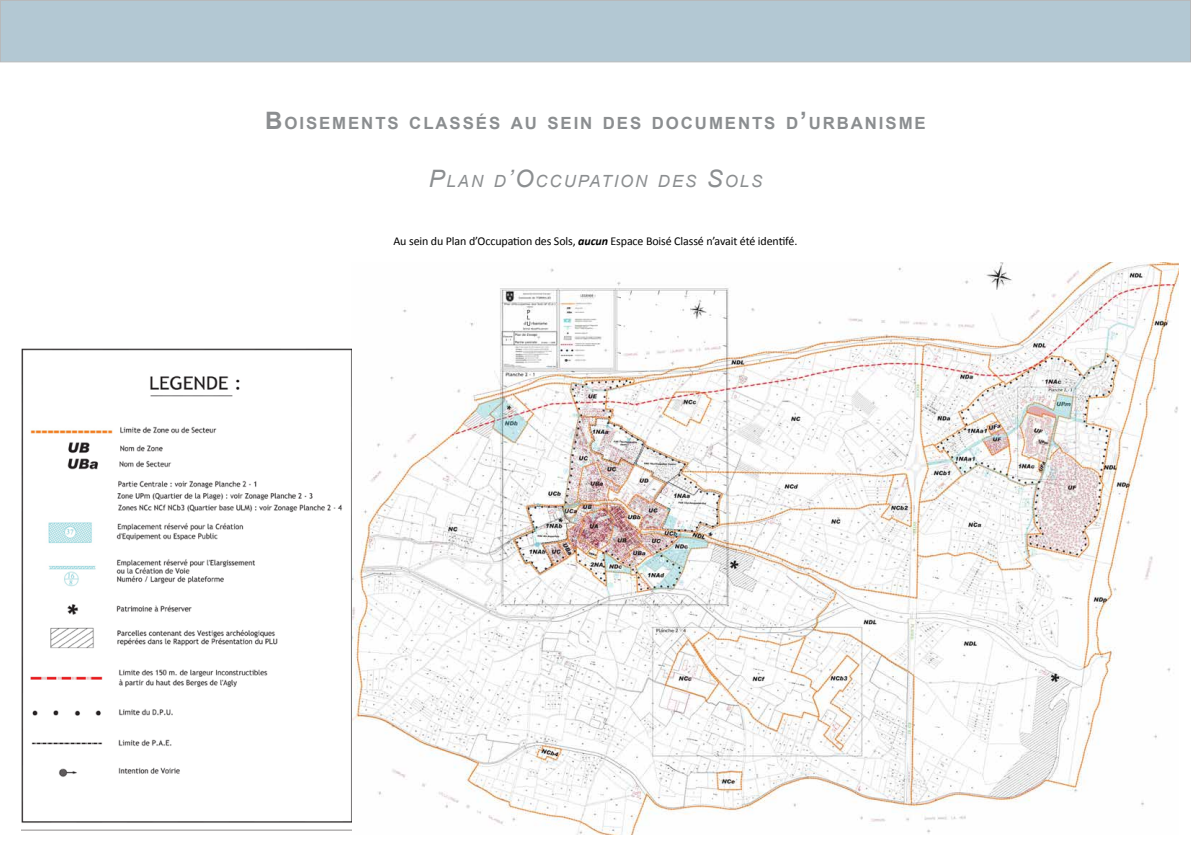
<style>
.page{position:relative;width:1191px;height:842px;background:#fff}
.page>*{position:absolute;margin:0;border:0;box-sizing:border-box;transform-origin:0 0}
.t1{font:700 16.8px "Arial";letter-spacing:.115em;color:#8b8e90}
.t2{font:italic 16.8px "Arial";letter-spacing:.115em;color:#8b8e90}
.t3{font:12px "Calibri";letter-spacing:-.01em;color:#000}
.s1{font-size:24px}
.s2{font-weight:700;font-style:italic}
</style>
<div class="page">
<div style="left:0;top:0;width:1191px;height:62px;background:#b3c8d3;border:1px solid #919396"></div>
<img style="left:351px;top:262px;width:828px;height:572px">
<img style="left:22px;top:348px;width:329px;height:483px">
<h1 class="t1" style="left:265px;top:112px;width:660px"><span class="s1">B</span>OISEMENTS CLASSÉS AU SEIN DES DOCUMENTS D<span class="s1">’</span>URBANISME</h1>
<h1 class="t2" style="left:429px;top:170px;width:335px"><span class="s1">P</span>LAN D<span class="s1">’O</span>CCUPATION DES <span class="s1">S</span>OLS</h1>
<p class="t3" style="left:393px;top:234px;width:405px">Au sein du Plan d’Occupation des Sols, <span class="s2">aucun</span> Espace Boisé Classé n’avait été identifé.</p>
</div>
